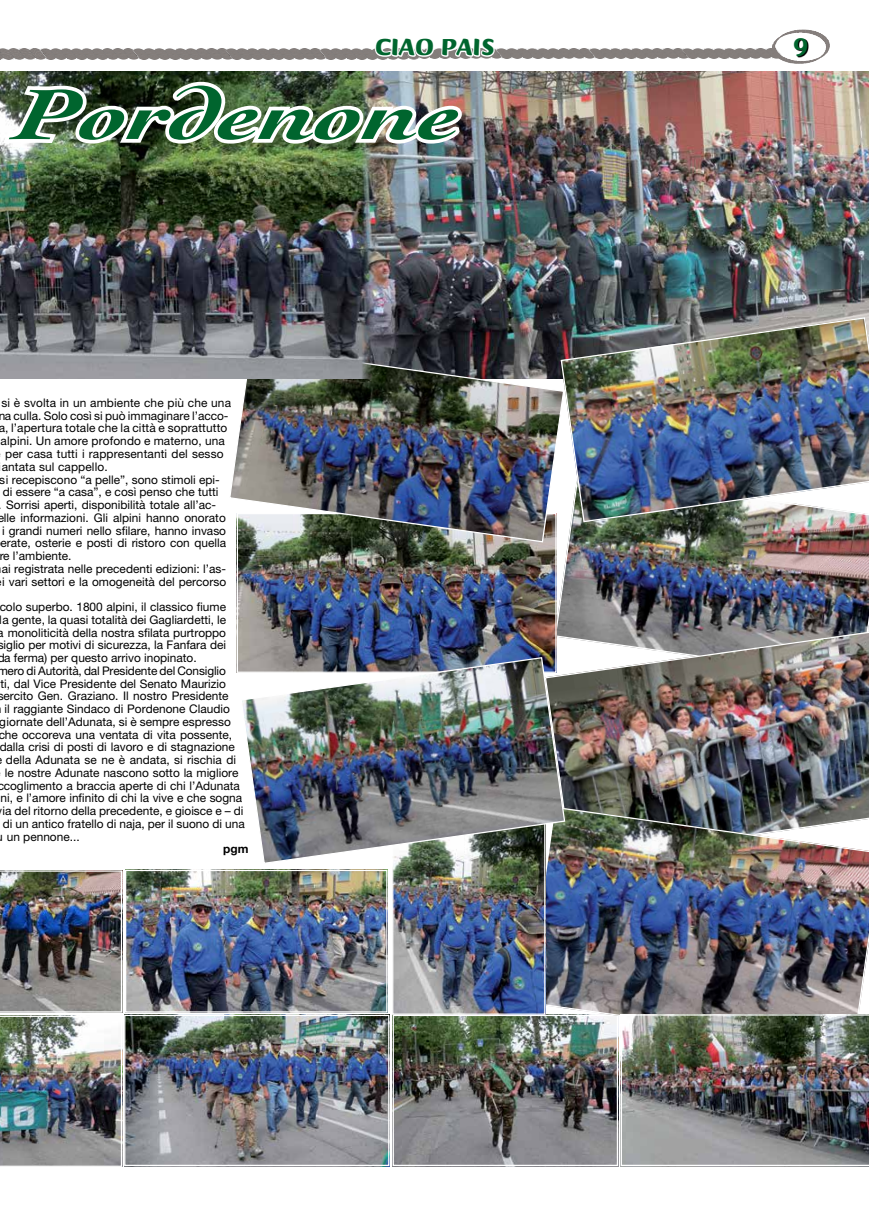
<style>
.page{position:relative;width:869px;height:1205px;background:#fff}
.page>*{position:absolute;margin:0;border:0;box-sizing:border-box;transform-origin:0 0}
.t1{font:italic 700 75px "Cochin";color:#00652e;scale:1.4 1}
.t2{font:700 27.5px "Briem Script Std";color:#00652e}
.t3{font:900 25px "Briem Script Std";color:#00652e}
.t4{font:11.88px "Helvetica Neue LT Std";color:#000}
.t5{font:700 11.88px "Helvetica Neue LT Std";color:#000}
</style>
<div class="page">
<img style="left:46px;top:49px;width:86px;height:10px">
<img style="left:132px;top:49px;width:94px;height:10px">
<img style="left:226px;top:49px;width:93px;height:10px">
<img style="left:319px;top:49px;width:54px;height:10px">
<img style="left:496px;top:49px;width:92px;height:10px">
<img style="left:588px;top:49px;width:93px;height:10px">
<img style="left:681px;top:49px;width:90px;height:10px">
<img style="left:1px;top:49px;width:45px;height:10px">
<svg style="left:771px;top:30px;width:58px;height:34px"></svg>
<img style="left:556px;top:523px;width:312px;height:106px">
<img style="left:556px;top:629px;width:312px;height:172px">
<img style="left:394px;top:1017px;width:221px;height:147px">
<div style="left:392px;top:1015px;width:225px;height:151px;border:1px solid #fff"></div>
<img style="left:0;top:870px;width:122px;height:297px">
<img style="left:492px;top:801px;width:376px;height:248px">
<img style="left:127px;top:872px;width:258px;height:138px">
<div style="left:125px;top:870px;width:262px;height:142px;border:1px solid #fff"></div>
<img style="left:394px;top:865px;width:149px;height:148px">
<div style="left:392px;top:785px;width:153px;height:230px;border:1px solid #fff"></div>
<img style="left:126px;top:1017px;width:261px;height:147px">
<div style="left:124px;top:1015px;width:265px;height:151px;border:1px solid #fff"></div>
<img style="left:620px;top:1014px;width:248px;height:152px">
<img style="left:375px;top:71px;width:493px;height:275px">
<img style="left:239px;top:543px;width:315px;height:128px">
<img style="left:559px;top:316px;width:309px;height:207px">
<img style="left:230px;top:346px;width:334px;height:197px">
<img style="left:240px;top:656px;width:325px;height:209px">
<img style="left:0;top:71px;width:375px;height:308px">
<img style="left:0;top:77px;width:468px;height:72px">
<svg style="left:373px;top:48px;width:123px;height:11px"></svg>
<h3 class="t3" style="left:375px;top:33px;width:121px">CIAO PAIS</h3>
<h1 class="t1" style="left:17px;top:70px;width:318px">Pordenone</h1>
<p class="t4" style="left:1px;top:396px;width:231px">si è svolta in un ambiente che più che una</p>
<p class="t4" style="left:-2px;top:408px;width:232px">na culla. Solo così si può immaginare l’acco-</p>
<p class="t4" style="left:-1px;top:421px;width:230px">a, l’apertura totale che la città e soprattutto</p>
<p class="t4" style="left:1px;top:434px;width:226px">alpini. Un amore profondo e materno, una</p>
<p class="t4" style="left:5px;top:447px;width:220px">per casa tutti i rappresentanti del sesso</p>
<p class="t4" style="left:-1px;top:459px;width:110px">iantata sul cappello.</p>
<p class="t4" style="left:0;top:472px;width:221px">si recepiscono “a pelle”, sono stimoli epi-</p>
<p class="t4" style="left:3px;top:485px;width:217px">di essere “a casa”, e così penso che tutti</p>
<p class="t4" style="left:-1px;top:498px;width:219px">. Sorrisi aperti, disponibilità totale all’ac-</p>
<p class="t4" style="left:-3px;top:510px;width:230px">elle informazioni. Gli alpini hanno onorato</p>
<p class="t4" style="left:2px;top:523px;width:225px">i grandi numeri nello sfilare, hanno invaso</p>
<p class="t4" style="left:1px;top:536px;width:227px">erate, osterie e posti di ristoro con quella</p>
<p class="t4" style="left:-1px;top:549px;width:74px">re l’ambiente.</p>
<p class="t4" style="left:2px;top:561px;width:226px">ai registrata nelle precedenti edizioni: l’as-</p>
<p class="t4" style="left:2px;top:574px;width:225px">i vari settori e la omogeneità del percorso</p>
<p class="t4" style="left:0;top:600px;width:228px">colo superbo. 1800 alpini, il classico fiume</p>
<p class="t4" style="left:0;top:612px;width:228px">la gente, la quasi totalità dei Gagliardetti, le</p>
<p class="t4" style="left:-2px;top:625px;width:230px">a monoliticità della nostra sfilata purtroppo</p>
<p class="t4" style="left:-2px;top:638px;width:230px">siglio per motivi di sicurezza, la Fanfara dei</p>
<p class="t4" style="left:-3px;top:651px;width:201px">da ferma) per questo arrivo inopinato.</p>
<p class="t4" style="left:-2px;top:663px;width:230px">mero di Autorità, dal Presidente del Consiglio</p>
<p class="t4" style="left:1px;top:676px;width:227px">ti, dal Vice Presidente del Senato Maurizio</p>
<p class="t4" style="left:-3px;top:689px;width:232px">sercito Gen. Graziano. Il nostro Presidente</p>
<p class="t4" style="left:5px;top:702px;width:227px">il raggiante Sindaco di Pordenone Claudio</p>
<p class="t4" style="left:0;top:714px;width:232px">giornate dell’Adunata, si è sempre espresso</p>
<p class="t4" style="left:-2px;top:727px;width:235px">che occoreva una ventata di vita possente,</p>
<p class="t4" style="left:-1px;top:740px;width:237px">dalla crisi di posti di lavoro e di stagnazione</p>
<p class="t4" style="left:6px;top:753px;width:231px">della Adunata se ne è andata, si rischia di</p>
<p class="t4" style="left:5px;top:765px;width:235px">le nostre Adunate nascono sotto la migliore</p>
<p class="t4" style="left:-3px;top:778px;width:244px">ccoglimento a braccia aperte di chi l’Adunata</p>
<p class="t4" style="left:1px;top:791px;width:243px">ni, e l’amore infinito di chi la vive e che sogna</p>
<p class="t4" style="left:3px;top:804px;width:242px">ia del ritorno della precedente, e gioisce e – di</p>
<p class="t4" style="left:3px;top:816px;width:243px">di un antico fratello di naja, per il suono di una</p>
<p class="t4" style="left:-3px;top:829px;width:84px">u un pennone...</p>
<p class="t5" style="left:223px;top:842px;width:27px">pgm</p>
<h2 class="t2" style="left:793px;top:32px;width:17px">9</h2>
</div>
